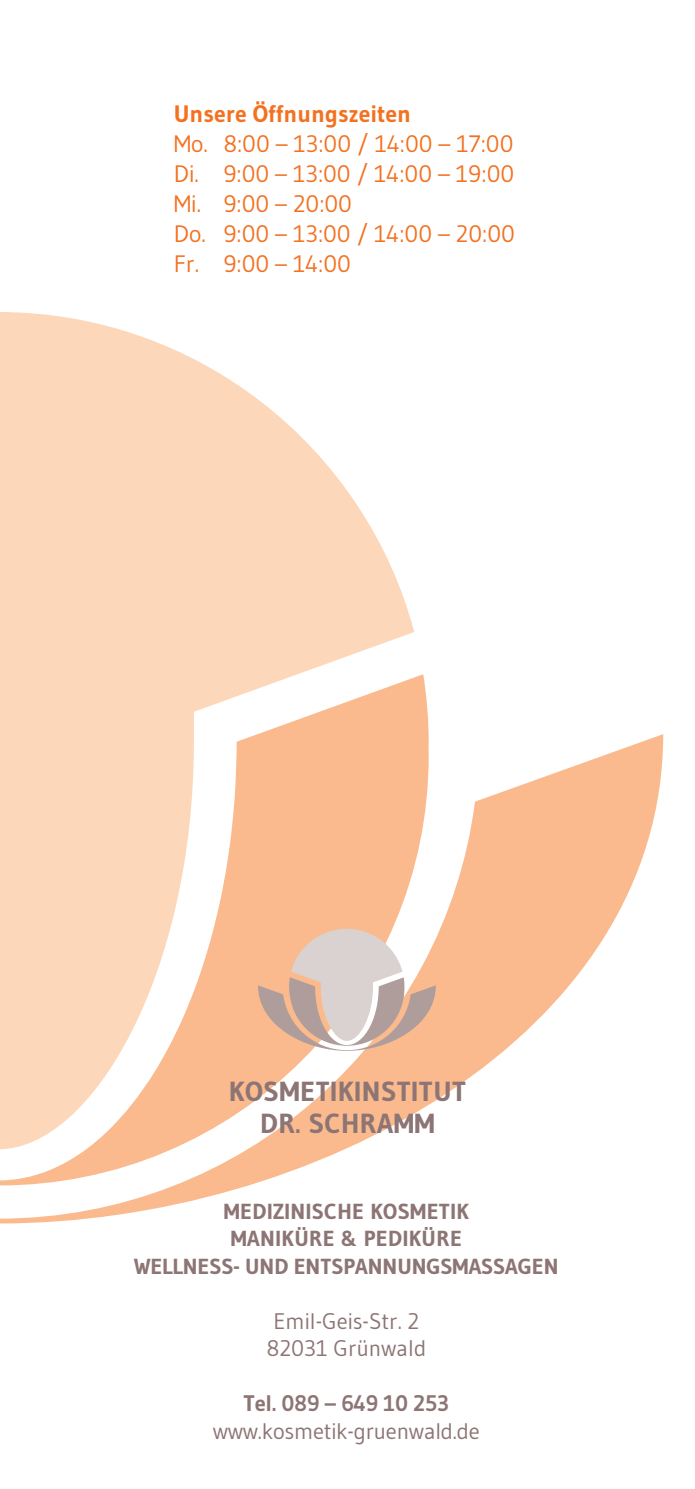
<style>
.page{position:relative;width:695px;height:1489px;background:#fff}
.page>*{position:absolute;margin:0;border:0;box-sizing:border-box;transform-origin:0 0}
.t1{font:700 27.5px/31.5px "Gudea";letter-spacing:.02em;color:#8c7574;text-align:center}
.t2{font:23.75px/30px "Gudea";color:#f37121}
.t3{font:700 23.75px "Gudea";color:#f37121}
.t4{font:22.5px/27.5px "Gudea";color:#8c7574;text-align:center}
.t5{font:700 22.5px "Gudea";letter-spacing:-.01em;color:#8c7574}
.t6{font:700 21.75px/27.5px "Gudea";letter-spacing:.02em;color:#8c7574;text-align:center}
</style>
<div class="page">
<svg style="left:0;top:734px;width:663px;height:489px"></svg>
<svg style="left:0;top:312px;width:414px;height:361px;fill:#fdd7ba"></svg>
<svg style="left:0;top:673px;width:428px;height:512px"></svg>
<svg style="left:258px;top:928px;width:178px;height:122px;background:#dec3b3"></svg>
<p class="t3" style="left:174px;top:99px;width:239px">Unsere Öffnungszeiten</p>
<p class="t2" style="left:174px;top:129px;width:342px">Mo. 8:00 – 13:00 / 14:00 – 17:00<br>Di. 9:00 – 13:00 / 14:00 – 19:00<br>Mi. 9:00 – 20:00<br>Do. 9:00 – 13:00 / 14:00 – 20:00<br>Fr. 9:00 – 14:00</p>
<p class="t1" style="left:229px;top:1075px;width:239px">KOSMETIKINSTITUT<br>DR. SCHRAMM</p>
<p class="t6" style="left:134px;top:1197px;width:426px">MEDIZINISCHE KOSMETIK<br>MANIKÜRE &amp; PEDIKÜRE<br>WELLNESS- UND ENTSPANNUNGSMASSAGEN</p>
<p class="t4" style="left:266px;top:1306px;width:161px">Emil-Geis-Str. 2<br>82031 Grünwald</p>
<p class="t5" style="left:243px;top:1389px;width:207px">Tel. 089 – 649 10 253</p>
<p class="t4" style="left:213px;top:1416px;width:268px">www.kosmetik-gruenwald.de</p>
</div>
